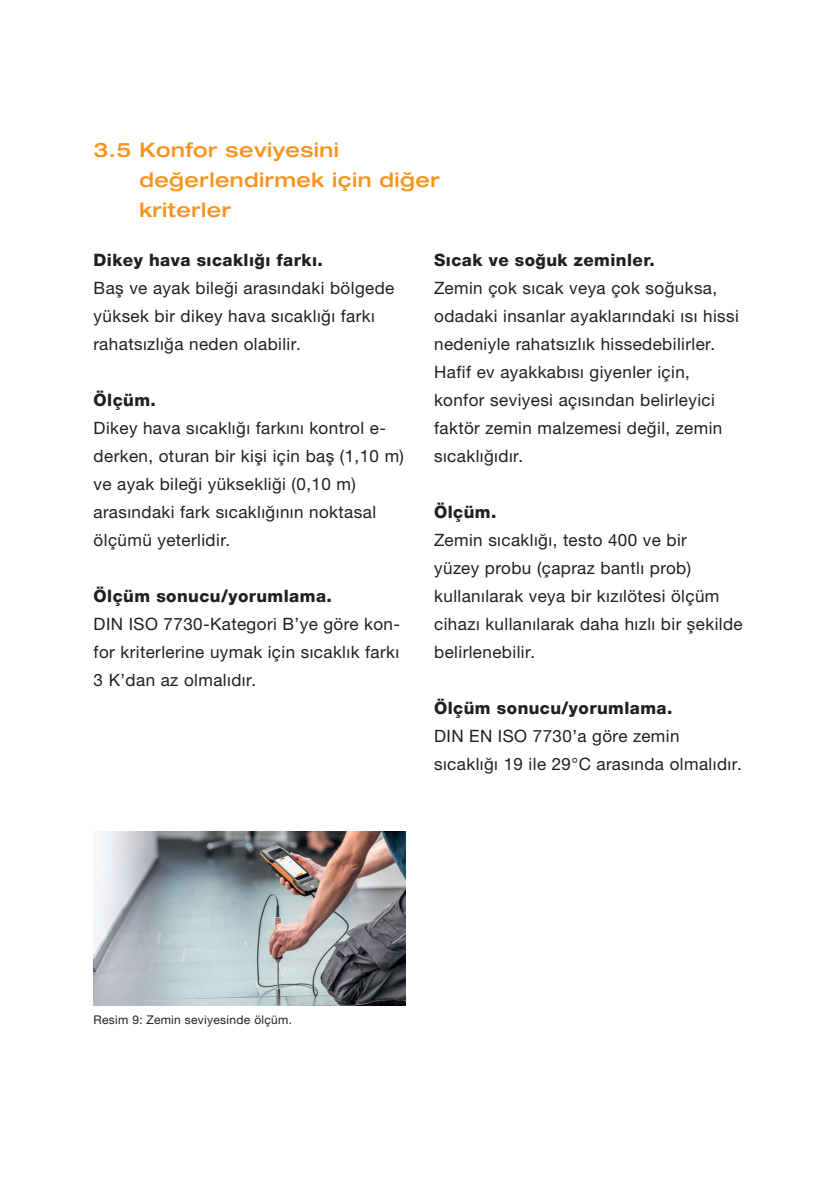
<style>
.page{position:relative;width:840px;height:1191px;background:#fff}
.page>*{position:absolute;margin:0;border:0;box-sizing:border-box;transform-origin:0 0}
.Headline{font:500 expanded 20px/30px "Helvetica Neue LTW1 G";letter-spacing:.025em;color:#f7931d}
.t1{font:17px/28px "Helvetica Neue LTW1 G";letter-spacing:.025em;color:#231f20}
.t2{font:800 17px "Helvetica Neue LT Com";letter-spacing:.025em;color:#231f20}
.Copy_7_pt{font:12px "Helvetica Neue LTW1 G";letter-spacing:.025em;color:#231f20}
</style>
<div class="page">
<img style="left:94px;top:831px;width:311px;height:174px">
<p class="Headline" style="left:139px;top:134px;width:302px;text-indent:-46px">3.5 Konfor seviyesini değerlendirmek için diğer kriterler</p>
<p class="t2" style="left:94px;top:250px;width:230px">Dikey hava sıcaklığı farkı.</p>
<p class="t1" style="left:94px;top:274px;width:302px">Baş ve ayak bileği arasındaki bölgede yüksek bir dikey hava sıcaklığı farkı rahatsızlığa neden olabilir.</p>
<p class="t2" style="left:94px;top:390px;width:64px">Ölçüm.</p>
<p class="t1" style="left:94px;top:414px;width:294px">Dikey hava sıcaklığı farkını kontrol e-</p>
<p class="t1" style="left:94px;top:442px;width:312px">derken, oturan bir kişi için baş (1,10 m) ve ayak bileği yüksekliği (0,10 m) arasındaki fark sıcaklığının noktasal ölçümü yeterlidir.</p>
<p class="t2" style="left:94px;top:586px;width:239px">Ölçüm sonucu/yorumlama.</p>
<p class="t1" style="left:94px;top:610px;width:308px;text-align:justify">DIN ISO 7730-Kategori B’ye göre kon&shy;for kriterlerine uymak için sıcaklık farkı 3 K’dan az olmalıdır.</p>
<p class="t2" style="left:434px;top:250px;width:222px">Sıcak ve soğuk zeminler.</p>
<p class="t1" style="left:434px;top:274px;width:306px">Zemin çok sıcak veya çok soğuksa, odadaki insanlar ayaklarındaki ısı hissi nedeniyle rahatsızlık hissedebilirler.<br>Hafif ev ayakkabısı giyenler için, konfor seviyesi açısından belirleyici faktör zemin malzemesi değil, zemin sıcaklığıdır.</p>
<p class="t2" style="left:434px;top:502px;width:64px">Ölçüm.</p>
<p class="t1" style="left:434px;top:526px;width:310px">Zemin sıcaklığı, testo 400 ve bir<br>yüzey probu (çapraz bantlı prob) kullanılarak veya bir kızılötesi ölçüm cihazı kullanılarak daha hızlı bir şekilde belirlenebilir.</p>
<p class="t2" style="left:434px;top:698px;width:239px">Ölçüm sonucu/yorumlama.</p>
<p class="t1" style="left:434px;top:722px;width:309px">DIN EN ISO 7730’a göre zemin sıcaklığı 19 ile 29°C arasında olmalıdır.</p>
<p class="Copy_7_pt" style="left:94px;top:1012px;width:200px">Resim 9: Zemin seviyesinde ölçüm.</p>
</div>
